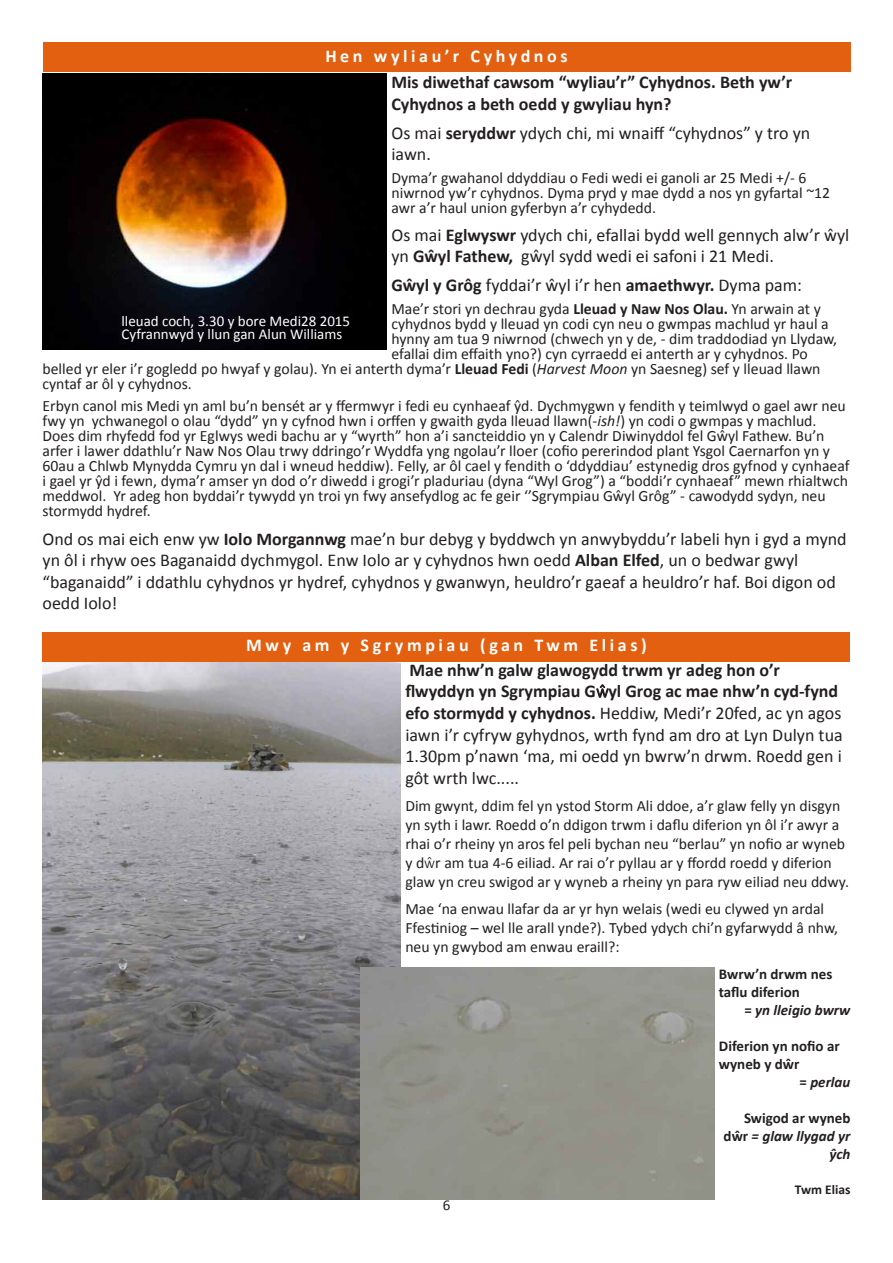
<style>
.page{position:relative;width:893px;height:1263px;background:#fff}
.page>*{position:absolute;margin:0;border:0;box-sizing:border-box;transform-origin:0 0}
.t1{font:18px/21.6px "Calibri";color:#231f20}
.t2{font:700 18px/21.6px "Calibri";color:#231f20}
.t3{font:700 18px "Calibri";letter-spacing:.2em;color:#fff}
.t4{font:15.75px/15px "Calibri";color:#231f20}
.t5{font:700 15px/18px "Calibri";color:#231f20}
.t6{font:15px/13.5px "Calibri";color:#fff}
.t7{font:italic 700 15px "Calibri";color:#231f20}
.t8{font:15px "Calibri";color:#231f20}
.t9{font:700 13.5px "Calibri";color:#231f20}
.s1{font-weight:700}
.s2{font-style:italic}
.s3{font-weight:300}
.s4{font-style:normal}
</style>
<div class="page">
<img style="left:43px;top:73px;width:344px;height:277px">
<div style="left:43px;top:43px;width:807px;height:29px;background:#e26010"></div>
<div style="left:43px;top:632px;width:807px;height:29px;background:#e26010"></div>
<img style="left:43px;top:663px;width:358px;height:536px">
<img style="left:360px;top:968px;width:354px;height:231px">
<p class="t3" style="left:325px;top:48px;width:244px">Hen wyliau’r Cyhydnos</p>
<p class="t2" style="left:391px;top:73px;width:402px">Mis diwethaf cawsom “wyliau’r” Cyhydnos. Beth yw’r<br>Cyhydnos a beth oedd y gwyliau hyn?</p>
<p class="t1" style="left:391px;top:124px;width:420px">Os mai <span class="s1">seryddwr</span> ydych chi, mi wnaiff “cyhydnos” y tro yn iawn.</p>
<p class="t4" style="left:391px;top:172px;width:440px">Dyma’r gwahanol ddyddiau o Fedi wedi ei ganoli ar 25 Medi +/- 6 niwrnod yw’r cyhydnos. Dyma pryd y mae dydd a nos yn gyfartal ~12 awr a’r haul union gyferbyn a’r cyhydedd.</p>
<p class="t1" style="left:391px;top:225px;width:459px">Os mai <span class="s1">Eglwyswr</span> ydych chi, efallai bydd well gennych alw’r ŵyl yn <span class="s1">Gŵyl Fathew,</span> gŵyl sydd wedi ei safoni i 21 Medi.</p>
<p class="t1" style="left:391px;top:276px;width:412px"><span class="s1">Gŵyl y Grôg</span> fyddai’r ŵyl i’r hen <span class="s1">amaethwyr.</span> Dyma pam:</p>
<p class="t4" style="left:391px;top:302px;width:431px">Mae’r stori yn dechrau gyda <span class="s1">Lleuad y Naw Nos Olau.</span> Yn arwain at y</p>
<p class="t4" style="left:391px;top:317px;width:439px">cyhydnos bydd y lleuad yn codi cyn neu o gwmpas machlud yr haul a</p>
<p class="t4" style="left:391px;top:332px;width:447px">hynny am tua 9 niwrnod (chwech yn y de, - dim traddodiad yn Llydaw,</p>
<p class="t4" style="left:391px;top:347px;width:418px">efallai dim effaith yno?) cyn cyrraedd ei anterth ar y cyhydnos. Po</p>
<p class="t4" style="left:43px;top:362px;width:779px">belled yr eler i’r gogledd po hwyaf y golau). Yn ei anterth dyma’r <span class="s1">Lleuad Fedi</span> (<span class="s2">Harvest Moon</span> yn Saesneg) sef y lleuad llawn</p>
<p class="t4" style="left:43px;top:377px;width:151px">cyntaf ar ôl y cyhydnos.</p>
<p class="t4" style="left:43px;top:400px;width:809px">Erbyn canol mis Medi yn aml bu’n bensét ar y ffermwyr i fedi eu cynhaeaf ŷd. Dychmygwn y fendith y teimlwyd o gael awr neu fwy yn ychwanegol o olau “dydd” yn y cyfnod hwn i orffen y gwaith gyda lleuad llawn(<span class="s2">-ish!</span>) yn codi o gwmpas y machlud.<br>Does dim rhyfedd fod yr Eglwys wedi bachu ar y “wyrth” hon a’i sancteiddio yn y Calendr Diwinyddol fel Gŵyl Fathew. Bu’n arfer i lawer ddathlu’r Naw Nos Olau trwy ddringo’r Wyddfa yng ngolau’r lloer (cofio pererindod plant Ysgol Caernarfon yn y 60au a Chlwb Mynydda Cymru yn dal i wneud heddiw). Felly, ar ôl cael y fendith o ‘ddyddiau’ estynedig dros gyfnod y cynhaeaf i gael yr ŷd i fewn, dyma’r amser yn dod o’r diwedd i grogi’r pladuriau (dyna “Wyl Grog”) a “boddi’r cynhaeaf” mewn rhialtwch meddwol. Yr adeg hon byddai’r tywydd yn troi yn fwy ansefydlog ac fe geir ‘’Sgrympiau Gŵyl Grôg” - cawodydd sydyn, neu stormydd hydref.</p>
<p class="t1" style="left:43px;top:529px;width:806px">Ond os mai eich enw yw <span class="s1">Iolo Morgannwg</span> mae’n bur debyg y byddwch yn anwybyddu’r labeli hyn i gyd a mynd yn ôl i rhyw oes Baganaidd dychmygol. Enw Iolo ar y cyhydnos hwn oedd <span class="s1">Alban Elfed</span>, un o bedwar gwyl “baganaidd” i ddathlu cyhydnos yr hydref, cyhydnos y gwanwyn, heuldro’r gaeaf a heuldro’r haf. Boi digon od oedd Iolo!</p>
<p class="t6" style="left:122px;top:315px;width:230px">lleuad coch, 3.30 y bore Medi28 2015<br>Cyfrannwyd y llun gan Alun Williams</p>
<p class="t3" style="left:246px;top:638px;width:402px">Mwy am y Sgrympiau (gan Twm Elias)</p>
<p class="t1" style="left:405px;top:660px;width:439px"><span class="s1">Mae nhw’n galw glawogydd trwm yr adeg hon o’r flwyddyn yn Sgrympiau G</span><span class="s3">ŵ</span><span class="s1">yl Grog ac mae nhw’n cyd-fynd efo stormydd y cyhydnos.</span> Heddiw, Medi’r 20fed, ac yn agos iawn i’r cyfryw gyhydnos, wrth fynd am dro at Lyn Dulyn tua 1.30pm p’nawn ‘ma, mi oedd yn bwrw’n drwm. Roedd gen i gôt wrth lwc.....</p>
<p class="t4" style="left:405px;top:798px;width:445px;line-height:18.9px">Dim gwynt, ddim fel yn ystod Storm Ali ddoe, a’r glaw felly yn disgyn yn syth i lawr. Roedd o’n ddigon trwm i daflu diferion yn ôl i’r awyr a rhai o’r rheiny yn aros fel peli bychan neu “berlau” yn nofio ar wyneb y d<span class="s3">ŵ</span>r am tua 4-6 eiliad. Ar rai o’r pyllau ar y ffordd roedd y diferion glaw yn creu swigod ar y wyneb a rheiny yn para ryw eiliad neu ddwy.</p>
<p class="t4" style="left:405px;top:901px;width:434px;line-height:18.9px">Mae ‘na enwau llafar da ar yr hyn welais (wedi eu clywed yn ardal<br>Ffestiniog – wel lle arall ynde?). Tybed ydych chi’n gyfarwydd â nhw, neu yn gwybod am enwau eraill?:</p>
<p class="t5" style="left:719px;top:966px;width:115px">Bwrw’n drwm nes taflu diferion</p>
<p class="t7" style="left:744px;top:1004px;width:108px"><span class="s4">=</span> yn lleigio bwrw</p>
<p class="t5" style="left:719px;top:1038px;width:122px">Diferion yn nofio ar</p>
<p class="t5" style="left:719px;top:1056px;width:82px">wyneb y dŵr</p>
<p class="t7" style="left:799px;top:1076px;width:52px"><span class="s4">=</span> perlau</p>
<p class="t5" style="left:724px;top:1110px;width:128px;text-align:right">Swigod ar wyneb dŵr <span class="s2">= glaw llygad yr ŷch</span></p>
<p class="t9" style="left:795px;top:1184px;width:57px">Twm Elias</p>
<p class="t8" style="left:443px;top:1199px;width:9px">6</p>
</div>
